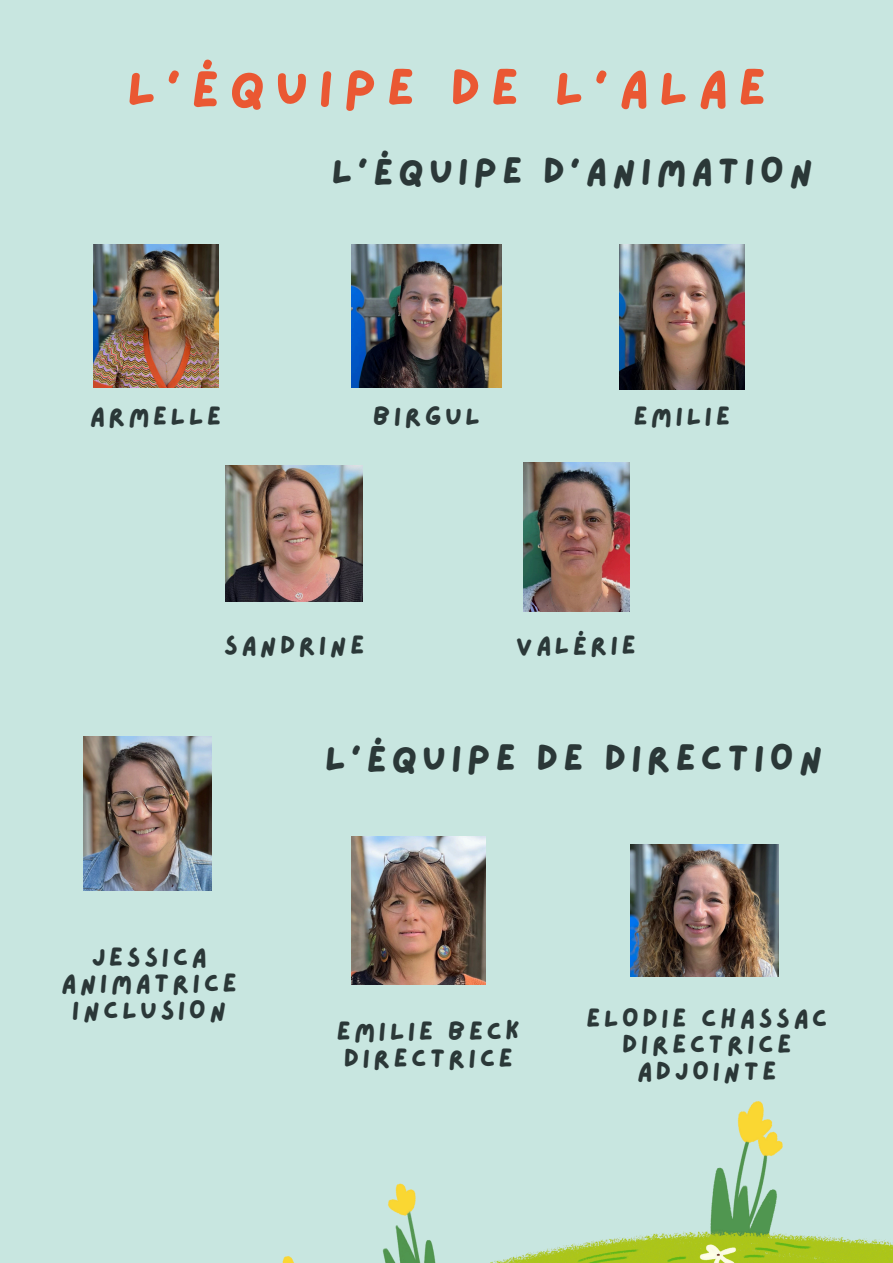
<style>
.page{position:relative;width:893px;height:1263px;background:#c8e6e0}
.page>*{position:absolute;margin:0;border:0;box-sizing:border-box;transform-origin:0 0}
.t1{font:52.05px "Lazydog";letter-spacing:.19em;color:#ea5833}
.t2{font:37.8px "Lazydog";letter-spacing:.12em;color:#2b3838}
.t3{font:26.55px/26.4px "Lazydog";letter-spacing:.12em;color:#2b3838;text-align:center}
</style>
<div class="page">
<img style="left:282px;top:1101px;width:611px;height:162px">
<img style="left:83px;top:737px;width:128px;height:153px">
<img style="left:93px;top:244px;width:125px;height:144px">
<img style="left:352px;top:244px;width:149px;height:144px">
<img style="left:619px;top:244px;width:125px;height:145px">
<img style="left:352px;top:836px;width:133px;height:148px">
<img style="left:630px;top:844px;width:148px;height:132px">
<img style="left:226px;top:465px;width:137px;height:137px">
<img style="left:523px;top:462px;width:106px;height:149px">
<h1 class="t1" style="left:127px;top:63px;width:641px">L'ÉQUIPE DE L'ALAE</h1>
<h2 class="t2" style="left:331px;top:152px;width:483px">L'ÉQUIPE D'ANIMATION</h2>
<p class="t3" style="left:90px;top:404px;width:133px">ARMELLE</p>
<p class="t3" style="left:373px;top:404px;width:109px">BIRGUL</p>
<p class="t3" style="left:633px;top:405px;width:98px">EMILIE</p>
<p class="t3" style="left:224px;top:633px;width:142px">SANDRINE</p>
<p class="t3" style="left:516px;top:633px;width:122px">VALÉRIE</p>
<p class="t3" style="left:61px;top:945px;width:177px">JESSICA<br>ANIMATRICE<br>INCLUSION</p>
<p class="t2" style="left:325px;top:739px;width:499px">L'ÉQUIPE DE DIRECTION</p>
<p class="t3" style="left:336px;top:1019px;width:185px;text-align:left">EMILIE BECK<br>DIRECTRICE</p>
<p class="t3" style="left:586px;top:1006px;width:243px">ELODIE CHASSAC<br>DIRECTRICE<br>ADJOINTE</p>
</div>
